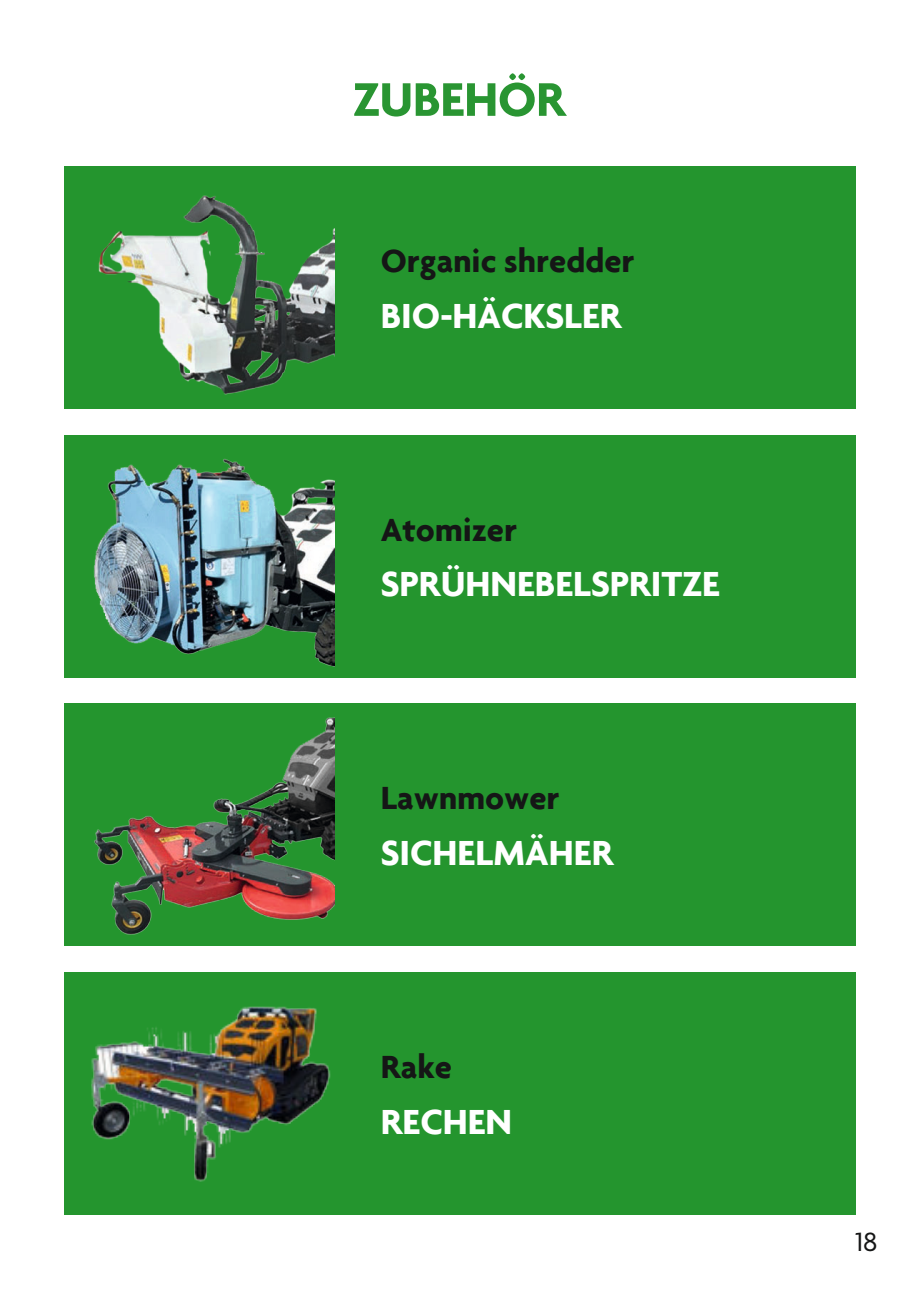
<style>
.page{position:relative;width:919px;height:1289px;background:#fff}
.page>*{position:absolute;margin:0;border:0;box-sizing:border-box;transform-origin:0 0}
.t1{font:700 51px "Agenda";letter-spacing:-.005em;color:#299532}
.t2{font:700 37.5px "Agenda";color:#fff}
.t3{font:700 34.5px "Agenda";color:#151616}
.t4{font:28.5px "Agenda";color:#151616}
</style>
<div class="page">
<div style="left:64px;top:166px;width:791px;height:243px;background:#24952e"></div>
<img style="left:98px;top:195px;width:236px;height:200px">
<div style="left:64px;top:435px;width:791px;height:242px;background:#24952e"></div>
<img style="left:85px;top:458px;width:249px;height:220px">
<div style="left:64px;top:703px;width:791px;height:243px;background:#24952e"></div>
<img style="left:94px;top:717px;width:240px;height:218px">
<div style="left:64px;top:972px;width:791px;height:242px;background:#24952e"></div>
<img style="left:91px;top:1006px;width:240px;height:176px">
<p class="t1" style="left:353px;top:68px;width:214px">ZUBEHÖR</p>
<p class="t3" style="left:381px;top:240px;width:255px">Organic shredder</p>
<p class="t2" style="left:381px;top:293px;width:242px">BIO-HÄCKSLER</p>
<p class="t3" style="left:381px;top:508px;width:138px">Atomizer</p>
<p class="t2" style="left:381px;top:561px;width:341px">SPRÜHNEBELSPRITZE</p>
<p class="t3" style="left:381px;top:777px;width:180px">Lawnmower</p>
<p class="t2" style="left:381px;top:830px;width:234px">SICHELMÄHER</p>
<p class="t3" style="left:381px;top:1045px;width:73px">Rake</p>
<p class="t2" style="left:381px;top:1098px;width:133px">RECHEN</p>
<p class="t4" style="left:855px;top:1226px;width:23px">18</p>
</div>
